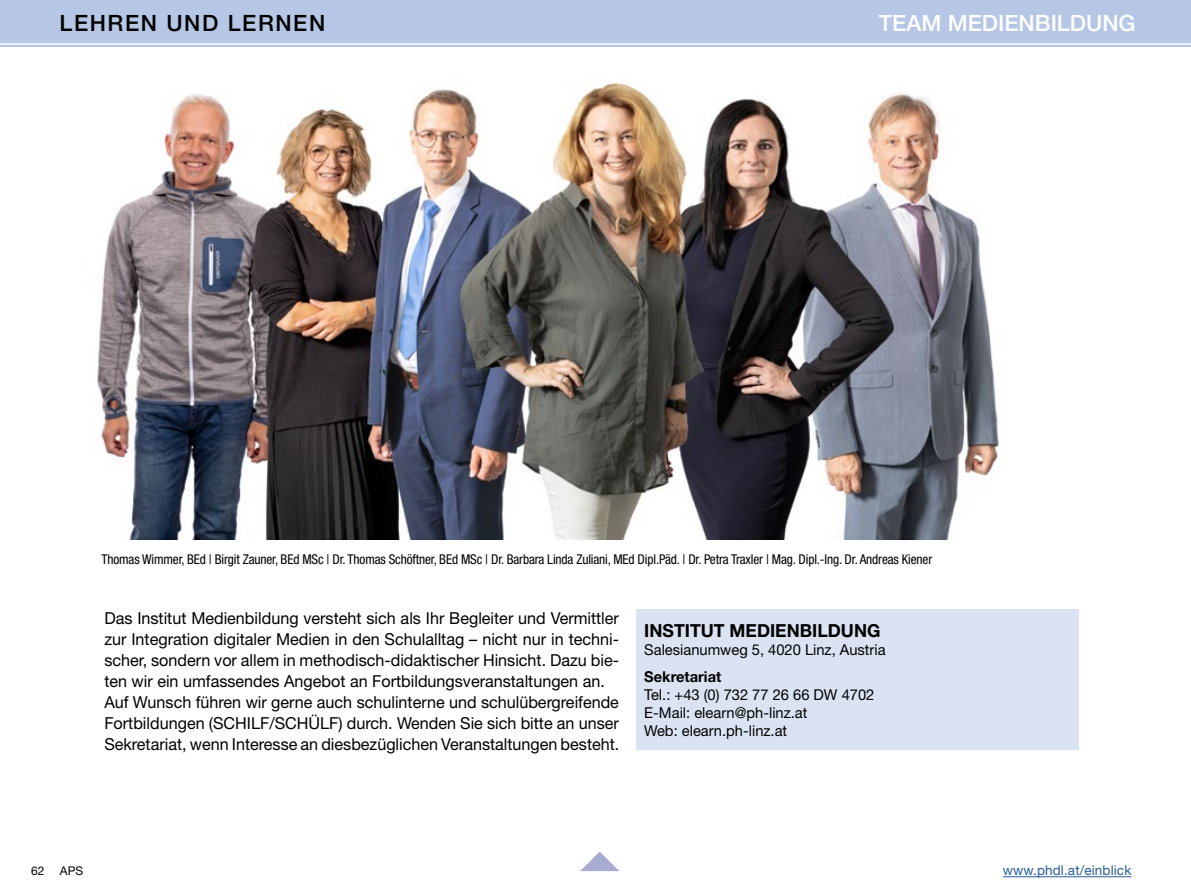
<style>
.page{position:relative;width:1191px;height:893px;background:#fff}
.page>*{position:absolute;margin:0;border:0;box-sizing:border-box;transform-origin:0 0}
.t1{font:500 22.5px "Helvetica Neue LT Std";color:#fff}
.t2{font:500 22.5px "Helvetica Neue LT Std";letter-spacing:.07em;color:#000}
.t3{font:700 18px "Helvetica Neue LT Std";color:#000}
.t4{font:16.5px/21px "Helvetica Neue LT Std";color:#000}
.t5{font:15px/18px "Helvetica Neue LT Std";color:#000}
.t6{font:700 15px "Helvetica Neue LT Std";color:#000}
.t7{font:condensed 13.5px "Helvetica Neue LT Std";letter-spacing:-.01em;color:#000}
.t8{font:13.5px "Helvetica Neue LT Std";letter-spacing:.01em;color:#275b9b}
.t9{font:12px "Helvetica Neue LT Std";color:#000}
</style>
<div class="page">
<div style="left:0;top:0;width:1191px;height:47px;background:#b5c7e5"></div>
<hr style="left:0;top:43px;width:1191px;height:2px;background:#fff">
<img style="left:97px;top:82px;width:902px;height:458px">
<div style="left:636px;top:610px;width:442px;height:140px;background:#dbe3f3"></div>
<hr style="left:1002px;top:876px;width:129px;height:1px;background:#275b9b">
<svg style="left:580px;top:851px;width:39px;height:20px"></svg>
<h1 class="t2" style="left:60px;top:10px;width:267px">LEHREN UND LERNEN</h1>
<h1 class="t1" style="left:879px;top:10px;width:258px">TEAM MEDIENBILDUNG</h1>
<p class="t7" style="left:101px;top:551px;width:832px">Thomas Wimmer, BEd | Birgit Zauner, BEd MSc | Dr. Thomas Schöftner, BEd MSc | Dr. Barbara Linda Zuliani, MEd Dipl.Päd. | Dr. Petra Traxler | Mag. Dipl.-Ing. Dr. Andreas Kiener</p>
<p class="t4" style="left:104px;top:608px;width:516px">Das Institut Medienbildung versteht sich als Ihr Begleiter und Vermittler zur Integration digitaler Medien in den Schulalltag – nicht nur in techni&shy;scher, sondern vor allem in methodisch-didaktischer Hinsicht. Dazu bie&shy;ten wir ein umfassendes Angebot an Fortbildungsveranstaltungen an.<br>Auf Wunsch führen wir gerne auch schulinterne und schulübergreifende Fortbildungen (SCHILF/SCHÜLF) durch. Wenden Sie sich bitte an unser Sekretariat, wenn Interesse an diesbezüglichen Veranstaltungen besteht.</p>
<p class="t3" style="left:644px;top:619px;width:238px">INSTITUT MEDIENBILDUNG</p>
<p class="t5" style="left:644px;top:641px;width:243px">Salesianumweg 5, 4020 Linz, Austria</p>
<p class="t6" style="left:644px;top:667px;width:79px">Sekretariat</p>
<p class="t5" style="left:644px;top:685px;width:231px">Tel.: +43 (0) 732 77 26 66 DW 4702<br>E-Mail: elearn@ph-linz.at<br>Web: elearn.ph-linz.at</p>
<p class="t9" style="left:31px;top:864px;width:15px">62</p>
<p class="t9" style="left:60px;top:864px;width:25px">APS</p>
<p class="t8" style="left:1002px;top:862px;width:130px">www.phdl.at/einblick</p>
</div>
